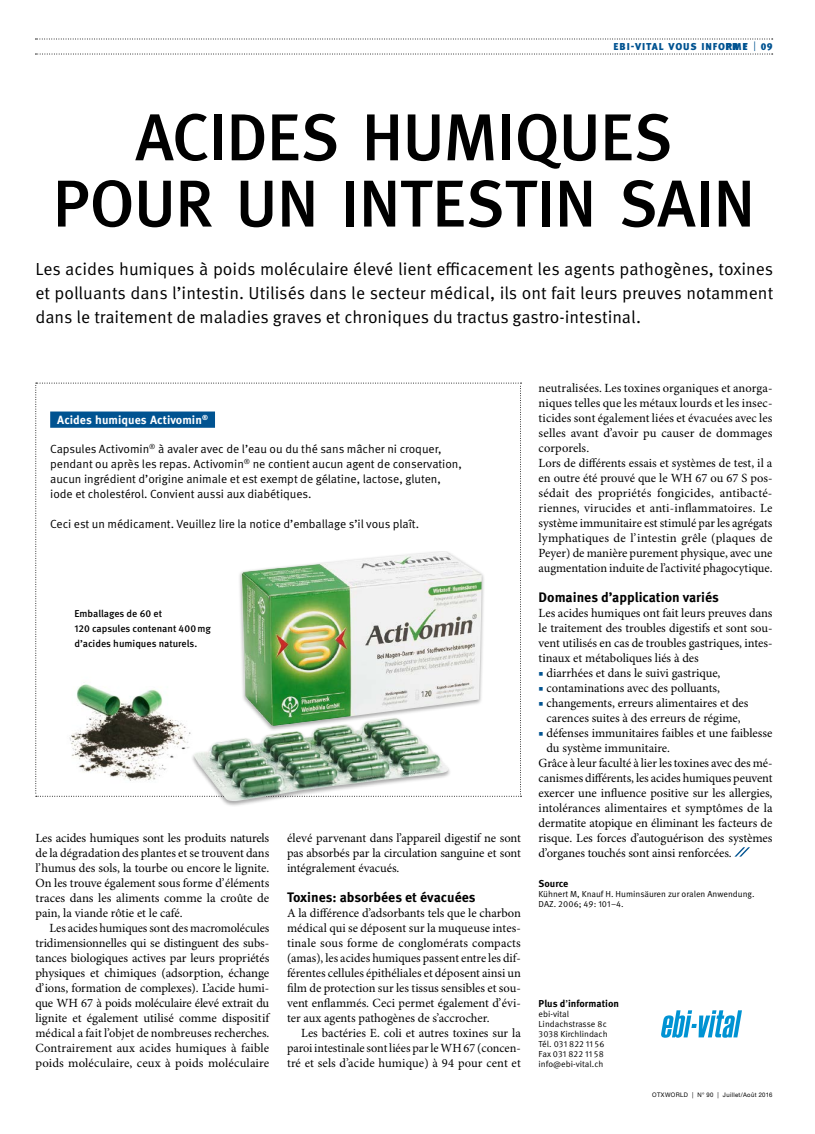
<style>
.page{position:relative;width:815px;height:1134px;background:#fff}
.page>*{position:absolute;margin:0;border:0;box-sizing:border-box;transform-origin:0 0}
.t1{font:500 66.25px/66.2px "Meta OT";letter-spacing:-.015em;color:#000;text-align:center}
.t2{font:17.5px/23.8px "Meta OT Norm";letter-spacing:-.005em;color:#000;text-align:justify}
.t3{font:700 13.75px "Meta OT";color:#000}
.t4{font:12.5px/15px "Minion Pro";color:#000;text-align:justify}
.t5{font:11.88px/15px "Meta OT Norm";letter-spacing:-.005em;color:#000}
.t6{font:700 11.88px "Meta OT";letter-spacing:.005em;color:#fff}
.t7{font:500 10px/15px "Meta OT";color:#000}
.t8{font:900 10px "Meta OT";letter-spacing:.085em;color:#005391}
.t9{font:700 10px "Meta OT";color:#000}
.t10{font:8.75px/10px "Meta OT Norm";color:#000}
.t11{font:6.25px "Helvetica Neue LT Pro";letter-spacing:.06em;color:#000;scale:.95 1}
.s1{font-family:"Meta OT Norm";font-weight:400}
.s2{font-weight:500;color:#005391}
</style>
<div class="page">
<svg style="left:35px;top:54px;width:738px;height:1px"></svg>
<svg style="left:35px;top:39px;width:738px;height:1px"></svg>
<div style="left:710px;top:27px;width:52px;height:38px;background:#fff"></div>
<svg style="left:734px;top:847px;width:16px;height:10px"></svg>
<svg style="left:661px;top:1010px;width:81px;height:28px"></svg>
<svg style="left:35px;top:383px;width:486px;height:414px"></svg>
<img style="left:64px;top:667px;width:126px;height:118px">
<div style="left:190px;top:552px;width:296px;height:254px;background:#000;opacity:.35"></div>
<img style="left:194px;top:552px;width:288px;height:249px">
<div style="left:50px;top:411px;width:165px;height:17px;background:#005391"></div>
<p class="t8" style="left:725px;top:41px;width:49px">PR F <span class="s1">|</span> 09</p>
<p class="t8" style="left:614px;top:41px;width:135px">EBI-VITAL VOUS INFORME</p>
<h1 class="t1" style="left:52px;top:106px;width:705px">ACIDES HUMIQUES<br>POUR UN INTESTIN SAIN</h1>
<p class="t2" style="left:35px;top:258px;width:739px">Les acides humiques à poids moléculaire élevé lient efficacement les agents pathogènes, toxines et polluants dans l’intestin. Utilisés dans le secteur médical, ils ont fait leurs preuves notamment dans le traitement de maladies graves et chroniques du tractus gastro-intestinal.</p>
<p class="t6" style="left:57px;top:413px;width:152px">Acides humiques Activomin<sup>®</sup></p>
<p class="t5" style="left:50px;top:442px;width:413px">Capsules Activomin<sup>®</sup> à avaler avec de l’eau ou du thé sans mâcher ni croquer, pendant ou après les repas. Activomin<sup>®</sup> ne contient aucun agent de conservation, aucun ingrédient d’origine animale et est exempt de gélatine, lactose, gluten, iode et cholestérol. Convient aussi aux diabétiques.</p>
<p class="t5" style="left:50px;top:517px;width:370px">Ceci est un médicament. Veuillez lire la notice d’emballage s’il vous plaît.</p>
<p class="t7" style="left:74px;top:606px;width:138px">Emballages de 60 et<br>120 capsules contenant 400mg d’acides humiques naturels.</p>
<p class="t4" style="left:35px;top:831px;width:235px">Les acides humiques sont les produits naturels de la dégradation des plantes et se trouvent dans l’humus des sols, la tourbe ou encore le lignite.<br>On les trouve également sous forme d’éléments traces dans les aliments comme la croûte de pain, la viande rôtie et le café.</p>
<p class="t4" style="left:35px;top:921px;width:235px;text-indent:14px">Les acides humiques sont des macromolécules tridimensionnelles qui se distinguent des subs&shy;tances biologiques actives par leurs propriétés physiques et chimiques (adsorption, échange d’ions, formation de complexes). L’acide humi&shy;que WH 67 à poids moléculaire élevé extrait du lignite et également utilisé comme dispositif médical a fait l’objet de nombreuses recherches.<br>Contrairement aux acides humiques à faible poids moléculaire, ceux à poids moléculaire</p>
<p class="t4" style="left:287px;top:831px;width:235px">élevé parvenant dans l’appareil digestif ne sont pas absorbés par la circulation sanguine et sont intégralement évacués.</p>
<p class="t3" style="left:287px;top:889px;width:190px">Toxines: absorbées et évacuées</p>
<p class="t4" style="left:287px;top:906px;width:235px">A la différence d’adsorbants tels que le charbon médical qui se déposent sur la muqueuse intes&shy;tinale sous forme de conglomérats compacts (amas), les acides humiques passent entre les dif&shy;férentes cellules épithéliales et déposent ainsi un film de protection sur les tissus sensibles et sou&shy;vent enflammés. Ceci permet également d’évi&shy;ter aux agents pathogènes de s’accrocher.</p>
<p class="t4" style="left:287px;top:1026px;width:235px;text-indent:14px">Les bactéries E. coli et autres toxines sur la paroi intestinale sont liées par le WH 67 (concen&shy;tré et sels d’acide humique) à 94 pour cent et</p>
<p class="t4" style="left:539px;top:381px;width:235px;text-align:left">neutralisées. Les toxines organiques et anorga&shy;niques telles que les métaux lourds et les insec&shy;ticides sont également liées et évacuées avec les selles avant d’avoir pu causer de dommages corporels.<br>Lors de différents essais et systèmes de test, il a en outre été prouvé que le WH 67 ou 67 S pos&shy;sédait des propriétés fongicides, antibacté&shy;riennes, virucides et anti-inflammatoires. Le système immunitaire est stimulé par les agrégats lymphatiques de l’intestin grêle (plaques de Peyer) de manière purement physique, avec une augmentation induite de l’activité phagocytique.</p>
<p class="t3" style="left:539px;top:589px;width:182px">Domaines d’application variés</p>
<p class="t4" style="left:539px;top:606px;width:235px">Les acides humiques ont fait leurs preuves dans le traitement des troubles digestifs et sont sou&shy;vent utilisés en cas de troubles gastriques, intes&shy;tinaux et métaboliques liés à des</p>
<p class="t4" style="left:539px;top:666px;width:183px"><span class="s2">■</span> diarrhées et dans le suivi gastrique,</p>
<p class="t4" style="left:539px;top:681px;width:183px"><span class="s2">■</span> contaminations avec des polluants,</p>
<p class="t4" style="left:539px;top:696px;width:211px;text-align:center"><span class="s2">■</span> changements, erreurs alimentaires et des carences suites à des erreurs de régime,</p>
<p class="t4" style="left:539px;top:726px;width:235px"><span class="s2">■</span> défenses immunitaires faibles et une faiblesse</p>
<p class="t4" style="left:546px;top:741px;width:125px">du système immunitaire.</p>
<p class="t4" style="left:539px;top:756px;width:235px">Grâce à leur faculté à lier les toxines avec des mé-</p>
<p class="t4" style="left:539px;top:771px;width:235px">canismes différents, les acides humiques peuvent</p>
<p class="t4" style="left:539px;top:786px;width:235px">exercer une influence positive sur les allergies,</p>
<p class="t4" style="left:539px;top:801px;width:235px">intolérances alimentaires et symptômes de la</p>
<p class="t4" style="left:539px;top:816px;width:235px">dermatite atopique en éliminant les facteurs de</p>
<p class="t4" style="left:539px;top:831px;width:235px">risque. Les forces d’autoguérison des systèmes</p>
<p class="t4" style="left:539px;top:846px;width:195px">d’organes touchés sont ainsi renforcées.</p>
<p class="t9" style="left:539px;top:878px;width:31px">Source</p>
<p class="t10" style="left:539px;top:889px;width:217px">Kühnert M, Knauf H. Huminsäuren zur oralen Anwendung.<br>DAZ. 2006; 49: 101–4.</p>
<p class="t9" style="left:539px;top:997px;width:82px">Plus d<span class="s1">’</span>information</p>
<p class="t10" style="left:539px;top:1009px;width:71px">ebi-vital<br>Lindachstrasse 8c<br>3038 Kirchlindach<br>Tél. 031 822 11 56<br>Fax 031 822 11 58 info@ebi-vital.ch</p>
<p class="t11" style="left:652px;top:1091px;width:128px">OTXWORLD | N° 90 | Juillet/Août 2016</p>
</div>
